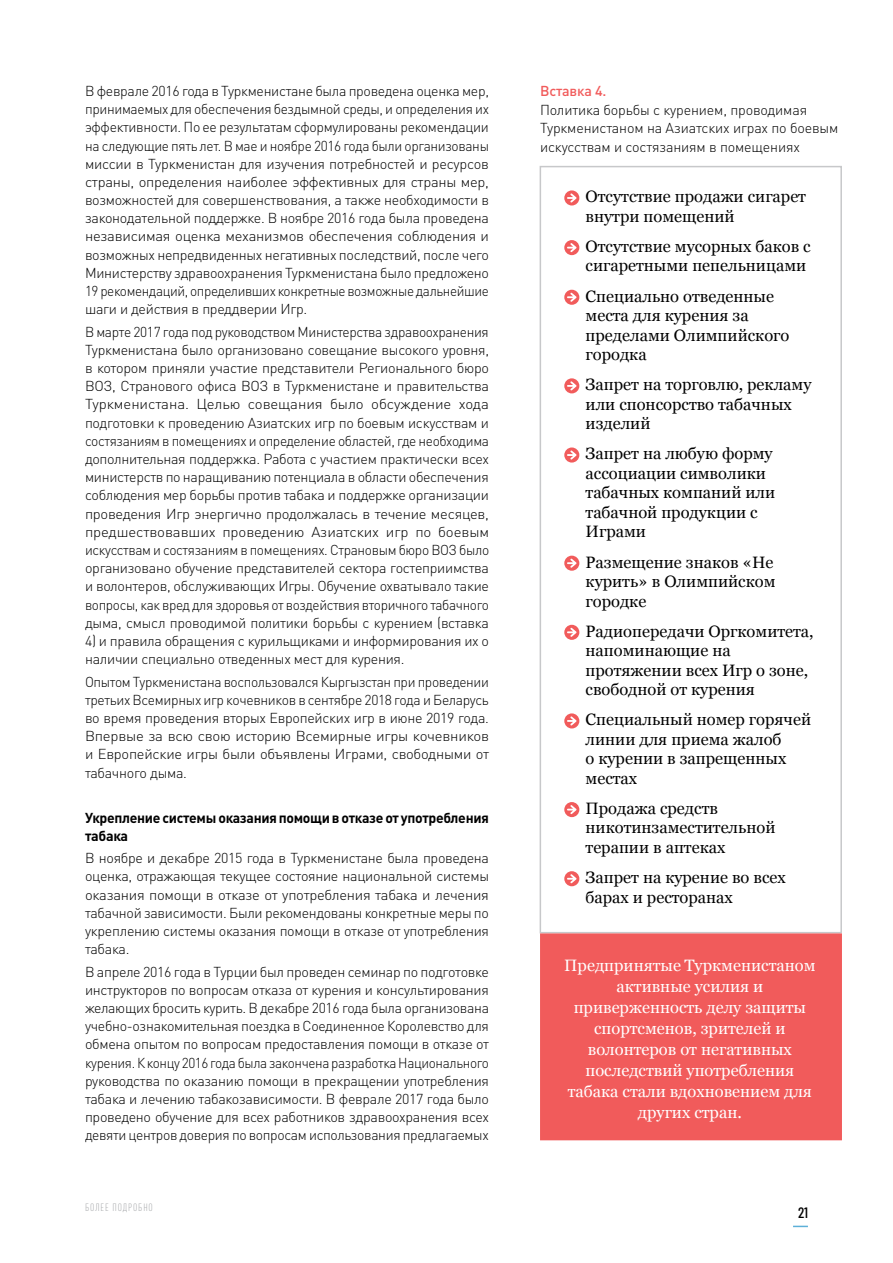
<style>
.page{position:relative;width:893px;height:1263px;background:#fff}
.page>*{position:absolute;margin:0;border:0;box-sizing:border-box;transform-origin:0 0}
.t1{font:16.5px/19.5px "Georgia";color:#000}
.t2{font:16.5px/21px "Georgia";color:#fff;text-align:center}
.t3{font:500 15px "Barlow Condensed";color:#000}
.t4{font:300 14.25px/18.1px "DIN Pro";letter-spacing:-.02em;color:#000;text-align:justify}
.t5{font:300 14.25px/18.1px "DIN Pro";letter-spacing:-.02em;color:#000;text-align:justify;scale:.96 1}
.t6{font:700 14.25px/18.1px "DIN Pro";letter-spacing:-.02em;color:#000}
.t7{font:500 14.25px "DIN Pro";letter-spacing:-.01em;color:#f15b5b}
.t8{font:300 condensed 10.5px "DIN Pro";letter-spacing:.085em;color:#9d9fa2}
</style>
<div class="page">
<svg style="left:793px;top:1226px;width:15px;height:1px"></svg>
<svg style="left:564px;top:190px;width:15px;height:15px"></svg>
<svg style="left:567px;top:193px;width:10px;height:10px"></svg>
<div style="left:564px;top:240px;width:15px;height:15px;background:#f15b5b;border-radius:50%"></div>
<svg style="left:567px;top:243px;width:10px;height:9px"></svg>
<div style="left:564px;top:290px;width:15px;height:15px;background:#f15b5b;border-radius:50%"></div>
<svg style="left:567px;top:293px;width:10px;height:9px"></svg>
<svg style="left:564px;top:378px;width:15px;height:15px"></svg>
<svg style="left:567px;top:381px;width:10px;height:9px"></svg>
<svg style="left:564px;top:447px;width:15px;height:16px"></svg>
<svg style="left:567px;top:450px;width:10px;height:10px"></svg>
<svg style="left:564px;top:556px;width:15px;height:15px"></svg>
<svg style="left:567px;top:558px;width:10px;height:10px"></svg>
<div style="left:564px;top:625px;width:15px;height:15px;background:#f15b5b;border-radius:50%"></div>
<svg style="left:567px;top:628px;width:10px;height:9px"></svg>
<svg style="left:564px;top:713px;width:15px;height:15px"></svg>
<svg style="left:567px;top:716px;width:10px;height:9px"></svg>
<div style="left:564px;top:802px;width:15px;height:15px;background:#f15b5b;border-radius:50%"></div>
<svg style="left:567px;top:805px;width:10px;height:9px"></svg>
<div style="left:564px;top:871px;width:15px;height:15px;background:#f15b5b;border-radius:50%"></div>
<svg style="left:567px;top:874px;width:10px;height:9px"></svg>
<div style="left:540px;top:166px;width:302px;height:767px;border:2px solid #c7c8ca"></div>
<div style="left:540px;top:933px;width:302px;height:207px;background:#f15b5b"></div>
<p class="t4" style="left:85px;top:80px;width:406px">В феврале 2016 года в Туркменистане была проведена оценка мер, принимаемых для обеспечения бездымной среды, и определения их эффективности. По ее результатам сформулированы рекомендации на следующие пять лет. В мае и ноябре 2016 года были организованы миссии в Туркменистан для изучения потребностей и ресурсов страны, определения наиболее эффективных для страны мер, возможностей для совершенствования, а также необходимости в законодательной поддержке. В ноябре 2016 года была проведена независимая оценка механизмов обеспечения соблюдения и возможных непредвиденных негативных последствий, после чего Министерству здравоохранения Туркменистана было предложено 19 рекомендаций, определивших конкретные возможные дальнейшие шаги и действия в преддверии Игр.</p>
<p class="t4" style="left:85px;top:321px;width:406px">В марте 2017 года под руководством Министерства здравоохранения Туркменистана было организовано совещание высокого уровня, в котором приняли участие представители Регионального бюро ВОЗ, Странового офиса ВОЗ в Туркменистане и правительства Туркменистана. Целью совещания было обсуждение хода подготовки к проведению Азиатских игр по боевым искусствам и состязаниям в помещениях и определение областей, где необходима дополнительная поддержка. Работа с участием практически всех министерств по наращиванию потенциала в области обеспечения соблюдения мер борьбы против табака и поддержке организации проведения Игр энергично продолжалась в течение месяцев, предшествовавших проведению Азиатских игр по боевым искусствам и состязаниям в помещениях. Страновым бюро ВОЗ было организовано обучение представителей сектора гостеприимства и волонтеров, обслуживающих Игры. Обучение охватывало такие вопросы, как вред для здоровья от воздействия вторичного табачного дыма, смысл проводимой политики борьбы с курением (вставка</p>
<p class="t4" style="left:85px;top:630px;width:405px">4) и правила обращения с курильщиками и информирования их о наличии специально отведенных мест для курения.</p>
<p class="t5" style="left:85px;top:671px;width:422px">Опытом Туркменистана воспользовался Кыргызстан при проведении третьих Всемирных игр кочевников в сентябре 2018 года и Беларусь во время проведения вторых Европейских игр в июне 2019 года.<br>Впервые за всю свою историю Всемирные игры кочевников и Европейские игры были объявлены Играми, свободными от табачного дыма.</p>
<p class="t6" style="left:85px;top:807px;width:405px">Укрепление системы оказания помощи в отказе от употребления табака</p>
<p class="t4" style="left:85px;top:848px;width:405px">В ноябре и декабре 2015 года в Туркменистане была проведена оценка, отражающая текущее состояние национальной системы оказания помощи в отказе от употребления табака и лечения табачной зависимости. Были рекомендованы конкретные меры по укреплению системы оказания помощи в отказе от употребления табака.</p>
<p class="t4" style="left:85px;top:961px;width:406px">В апреле 2016 года в Турции был проведен семинар по подготовке инструкторов по вопросам отказа от курения и консультирования желающих бросить курить. В декабре 2016 года была организована учебно-ознакомительная поездка в Соединенное Королевство для обмена опытом по вопросам предоставления помощи в отказе от курения. К концу 2016 года была закончена разработка Национального руководства по оказанию помощи в прекращении употребления табака и лечению табакозависимости. В феврале 2017 года было проведено обучение для всех работников здравоохранения всех девяти центров доверия по вопросам использования предлагаемых</p>
<p class="t8" style="left:85px;top:1200px;width:69px">БОЛЕЕ ПОДРОБНО</p>
<p class="t7" style="left:540px;top:79px;width:68px">Вставка 4.</p>
<p class="t4" style="left:540px;top:99px;width:300px;line-height:18.8px;text-align:left">Политика борьбы с курением, проводимая<br>Туркменистаном на Азиатских играх по боевым искусствам и состязаниям в помещениях</p>
<p class="t1" style="left:586px;top:186px;width:222px">Отсутствие продажи сигарет внутри помещений</p>
<p class="t1" style="left:586px;top:236px;width:227px">Отсутствие мусорных баков с сигаретными пепельницами</p>
<p class="t1" style="left:586px;top:285px;width:205px">Специально отведенные места для курения за пределами Олимпийского городка</p>
<p class="t1" style="left:586px;top:374px;width:227px">Запрет на торговлю, рекламу или спонсорство табачных изделий</p>
<p class="t1" style="left:586px;top:443px;width:191px">Запрет на любую форму ассоциации символики табачных компаний или табачной продукции с<br>Играми</p>
<p class="t1" style="left:586px;top:551px;width:191px;text-align:justify">Размещение знаков «Не курить» в Олимпийском городке</p>
<p class="t1" style="left:586px;top:620px;width:230px">Радиопередачи Оргкомитета, напоминающие на протяжении всех Игр о зоне, свободной от курения</p>
<p class="t1" style="left:586px;top:709px;width:227px">Специальный номер горячей линии для приема жалоб<br>о курении в запрещенных местах</p>
<p class="t1" style="left:586px;top:798px;width:191px">Продажа средств никотинзаместительной терапии в аптеках</p>
<p class="t1" style="left:586px;top:867px;width:202px">Запрет на курение во всех барах и ресторанах</p>
<p class="t2" style="left:564px;top:954px;width:253px">Предпринятые Туркменистаном активные усилия и приверженность делу защиты спортсменов, зрителей и волонтеров от негативных последствий употребления табака стали вдохновением для других стран.</p>
<p class="t3" style="left:798px;top:1204px;width:11px">21</p>
</div>
